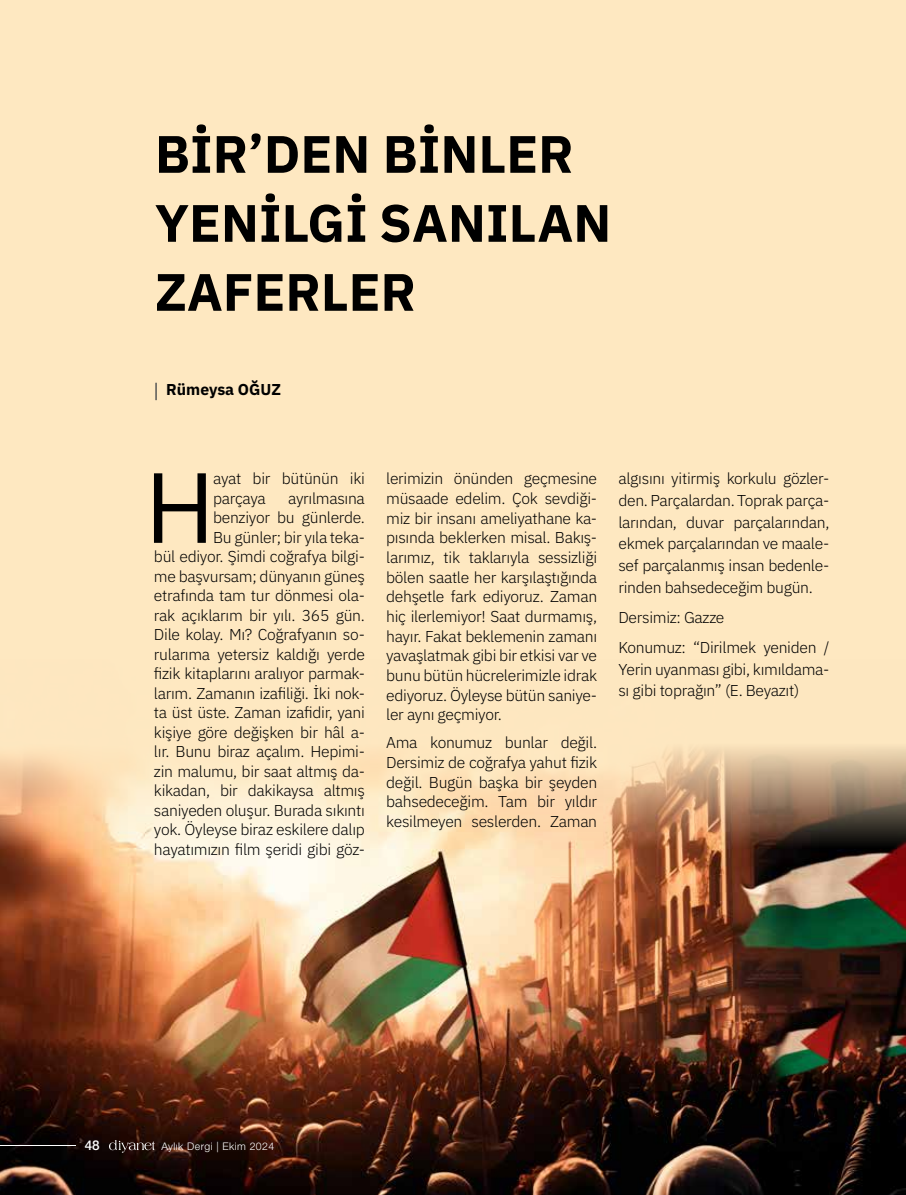
<style>
.page{position:relative;width:906px;height:1195px;background:#fee8c1}
.page>*{position:absolute;margin:0;border:0;box-sizing:border-box;transform-origin:0 0}
.t1{font:99.6px "IBM Plex Sans";color:#000}
.t2{font:700 52.5px/69px "IBM Plex Sans";color:#000}
.t3{font:300 15.75px/19.5px "IBM Plex Sans";letter-spacing:-.02em;color:#000}
.t4{font:700 15.75px "IBM Plex Sans";color:#000}
.t5{font:500 13.5px "Helvetica Neue LT Pro";color:#fff}
.t6{font:300 10.5px "Helvetica Neue LT Pro";letter-spacing:.04em;color:#fff}
</style>
<div class="page">
<img style="left:0;top:747px;width:906px;height:448px">
<svg style="left:155px;top:383px;width:2px;height:17px"></svg>
<hr style="left:0;top:1145px;width:75px;height:1px;background:#fff">
<svg style="left:109px;top:1140px;width:46px;height:13px"></svg>
<h2 class="t2" style="left:155px;top:115px;width:458px">BİR’DEN BİNLER<br>YENİLGİ SANILAN<br>ZAFERLER</h2>
<p class="t4" style="left:166px;top:377px;width:116px">Rümeysa OĞUZ</p>
<h1 class="t1" style="left:145px;top:431px;width:72px">H</h1>
<p class="t3" style="left:213px;top:468px;width:153px">ayat bir bütünün iki parçaya</p>
<p class="t3" style="left:154px;top:487px;width:212px;text-align:right">ayrılmasına<br>benziyor bu günlerde.<br>Bu günler; bir yıla teka-<br>bül ediyor. Şimdi coğrafya bilgi&shy;me başvursam; dünyanın güneş etrafında tam tur dönmesi ola&shy;rak açıklarım bir yılı. 365 gün.<br>Dile kolay. Mı? Coğrafyanın so&shy;rularıma yetersiz kaldığı yerde fizik kitaplarını aralıyor parmak&shy;larım. Zamanın izafiliği. İki nok&shy;ta üst üste. Zaman izafidir, yani kişiye göre değişken bir hâl a&shy;lır. Bunu biraz açalım. Hepimi&shy;zin malumu, bir saat altmış da&shy;kikadan, bir dakikaysa altmış saniyeden oluşur. Burada sıkıntı yok. Öyleyse biraz eskilere dalıp hayatımızın film şeridi gibi göz-</p>
<p class="t3" style="left:386px;top:467px;width:212px;text-align:justify">lerimizin önünden geçmesine müsaade edelim. Çok sevdiği&shy;miz bir insanı ameliyathane ka&shy;pısında beklerken misal. Bakış&shy;larımız, tik taklarıyla sessizliği bölen saatle her karşılaştığında dehşetle fark ediyoruz. Zaman hiç ilerlemiyor! Saat durmamış, hayır. Fakat beklemenin zamanı yavaşlatmak gibi bir etkisi var ve bunu bütün hücrelerimizle idrak ediyoruz. Öyleyse bütün saniye&shy;ler aynı geçmiyor.</p>
<p class="t3" style="left:386px;top:732px;width:212px;text-align:justify">Ama konumuz bunlar değil.<br>Dersimiz de coğrafya yahut fizik değil. Bugün başka bir şeyden bahsedeceğim. Tam bir yıldır kesilmeyen seslerden. Zaman</p>
<p class="t3" style="left:618px;top:466px;width:212px;line-height:21.6px;text-align:justify">algısını yitirmiş korkulu gözler&shy;den. Parçalardan. Toprak parça&shy;larından, duvar parçalarından, ekmek parçalarından ve maale&shy;sef parçalanmış insan bedenle&shy;rinden bahsedeceğim bugün.</p>
<p class="t3" style="left:618px;top:601px;width:212px;line-height:30.2px">Dersimiz: Gazze<br>Konumuz: “Dirilmek yeniden /</p>
<p class="t3" style="left:618px;top:657px;width:212px;line-height:21.6px">Yerin uyanması gibi, kımıldama&shy;sı gibi toprağın” (E. Beyazıt)</p>
<p class="t5" style="left:85px;top:1137px;width:17px">48</p>
<p class="t6" style="left:161px;top:1139px;width:114px">Aylık Dergi | Ekim 2024</p>
</div>
